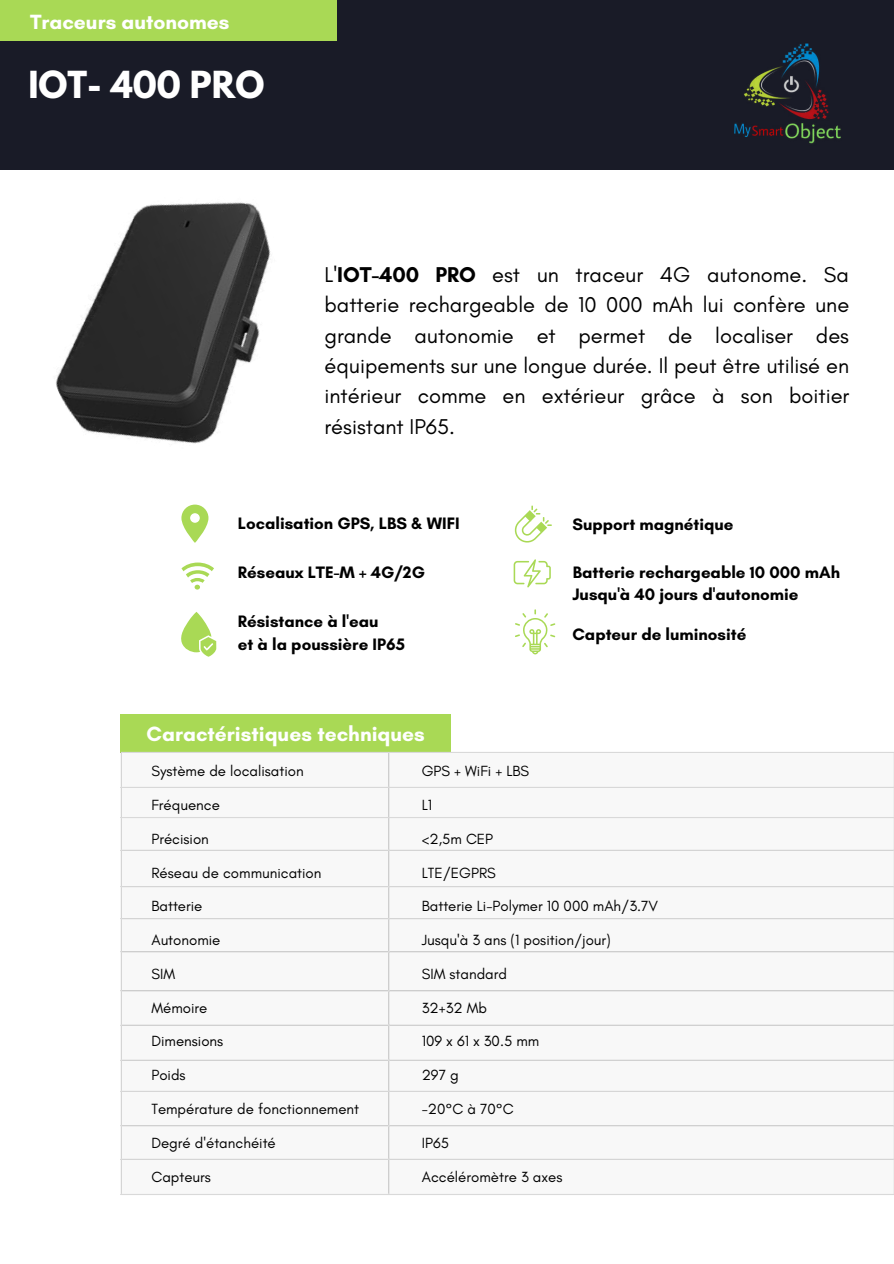
<style>
.page{position:relative;width:894px;height:1264px;background:#fff}
.page>*{position:absolute;margin:0;border:0;box-sizing:border-box;transform-origin:0 0}
.t1{font:700 33px "League Spartan";color:#fff}
.t2{font:21.75px/30.5px "Glacial Indifference";color:#000;text-align:justify}
.t3{font:700 21px "Glacial Indifference";color:#fff}
.t4{font:700 16.8px/22.5px "Glacial Indifference";color:#000}
.t5{font:15px "Glacial Indifference";color:#000}
.s1{font-weight:700}
</style>
<div class="page">
<div style="left:0;top:0;width:893px;height:170px;background:#191b27"></div>
<img style="left:734px;top:43px;width:107px;height:101px">
<div style="left:121px;top:714px;width:330px;height:39px;background:#a9d955"></div>
<svg style="left:122px;top:753px;width:771px;height:440px"></svg>
<hr style="left:121px;top:753px;width:1px;height:440px;background:#d9d9d9">
<hr style="left:388px;top:753px;width:1px;height:440px;background:#d9d9d9">
<hr style="left:893px;top:753px;width:1px;height:440px;background:#d9d9d9">
<hr style="left:121px;top:751px;width:772px;height:2px;background:#d9d9d9">
<hr style="left:121px;top:786px;width:772px;height:2px;background:#d9d9d9">
<hr style="left:121px;top:817px;width:772px;height:1px;background:#d9d9d9">
<hr style="left:121px;top:849px;width:772px;height:1px;background:#d9d9d9">
<hr style="left:121px;top:886px;width:772px;height:1px;background:#d9d9d9">
<hr style="left:121px;top:918px;width:772px;height:1px;background:#d9d9d9">
<hr style="left:121px;top:951px;width:772px;height:1px;background:#d9d9d9">
<hr style="left:121px;top:990px;width:772px;height:1px;background:#d9d9d9">
<hr style="left:121px;top:1024px;width:772px;height:1px;background:#d9d9d9">
<hr style="left:121px;top:1059px;width:772px;height:1px;background:#d9d9d9">
<hr style="left:121px;top:1090px;width:772px;height:1px;background:#d9d9d9">
<hr style="left:121px;top:1125px;width:772px;height:1px;background:#d9d9d9">
<hr style="left:121px;top:1158px;width:772px;height:1px;background:#d9d9d9">
<hr style="left:121px;top:1193px;width:772px;height:1px;background:#d9d9d9">
<div style="left:0;top:0;width:336px;height:41px;background:#a9d955"></div>
<svg style="left:181px;top:562px;width:33px;height:27px"></svg>
<img style="left:56px;top:202px;width:215px;height:242px">
<svg style="left:181px;top:504px;width:27px;height:39px"></svg>
<svg style="left:513px;top:559px;width:37px;height:28px"></svg>
<svg style="left:181px;top:612px;width:35px;height:44px"></svg>
<svg style="left:514px;top:505px;width:37px;height:38px"></svg>
<svg style="left:515px;top:609px;width:40px;height:45px"></svg>
<h3 class="t3" style="left:30px;top:9px;width:201px">Traceurs autonomes</h3>
<h1 class="t1" style="left:28px;top:59px;width:238px">IOT- 400 PRO</h1>
<p class="t2" style="left:324px;top:259px;width:526px">L'<span class="s1">IOT-400 PRO</span> est un traceur 4G autonome. Sa batterie rechargeable de 10 000 mAh lui confère une grande autonomie et permet de localiser des équipements sur une longue durée. Il peut être utilisé en intérieur comme en extérieur grâce à son boitier résistant IP65.</p>
<p class="t4" style="left:238px;top:512px;width:223px">Localisation GPS, LBS &amp; WIFI</p>
<p class="t4" style="left:238px;top:561px;width:188px">Réseaux LTE-M + 4G/2G</p>
<p class="t4" style="left:238px;top:609px;width:168px;line-height:23.2px">Résistance à l'eau<br>et à la poussière IP65</p>
<h3 class="t3" style="left:146px;top:720px;width:280px">Caractéristiques techniques</h3>
<p class="t4" style="left:572px;top:513px;width:163px">Support magnétique</p>
<p class="t4" style="left:572px;top:560px;width:269px">Batterie rechargeable 10 000 mAh<br>Jusqu'à 40 jours d'autonomie</p>
<p class="t4" style="left:572px;top:623px;width:175px">Capteur de luminosité</p>
<p class="t5" style="left:151px;top:762px;width:154px">Système de localisation</p>
<p class="t5" style="left:151px;top:796px;width:70px">Fréquence</p>
<p class="t5" style="left:151px;top:830px;width:59px">Précision</p>
<p class="t5" style="left:151px;top:864px;width:171px">Réseau de communication</p>
<p class="t5" style="left:151px;top:897px;width:52px">Batterie</p>
<p class="t5" style="left:151px;top:931px;width:71px">Autonomie</p>
<p class="t5" style="left:151px;top:965px;width:25px">SIM</p>
<p class="t5" style="left:151px;top:999px;width:57px">Mémoire</p>
<p class="t5" style="left:151px;top:1033px;width:73px">Dimensions</p>
<p class="t5" style="left:151px;top:1066px;width:36px">Poids</p>
<p class="t5" style="left:151px;top:1100px;width:209px">Température de fonctionnement</p>
<p class="t5" style="left:151px;top:1134px;width:126px">Degré d'étanchéité</p>
<p class="t5" style="left:151px;top:1168px;width:61px">Capteurs</p>
<p class="t5" style="left:421px;top:762px;width:109px">GPS + WiFi + LBS</p>
<p class="t5" style="left:421px;top:796px;width:12px">L1</p>
<p class="t5" style="left:421px;top:830px;width:73px">&lt;2,5m CEP</p>
<p class="t5" style="left:421px;top:864px;width:76px">LTE/EGPRS</p>
<p class="t5" style="left:421px;top:897px;width:238px">Batterie Li-Polymer 10 000 mAh/3.7V</p>
<p class="t5" style="left:421px;top:931px;width:190px">Jusqu'à 3 ans (1 position/jour)</p>
<p class="t5" style="left:421px;top:965px;width:87px">SIM standard</p>
<p class="t5" style="left:421px;top:999px;width:67px">32+32 Mb</p>
<p class="t5" style="left:421px;top:1033px;width:119px">109 x 61 x 30.5 mm</p>
<p class="t5" style="left:421px;top:1066px;width:39px">297 g</p>
<p class="t5" style="left:421px;top:1100px;width:93px">-20°C à 70°C</p>
<p class="t5" style="left:421px;top:1134px;width:29px">IP65</p>
<p class="t5" style="left:421px;top:1168px;width:142px">Accéléromètre 3 axes</p>
</div>
